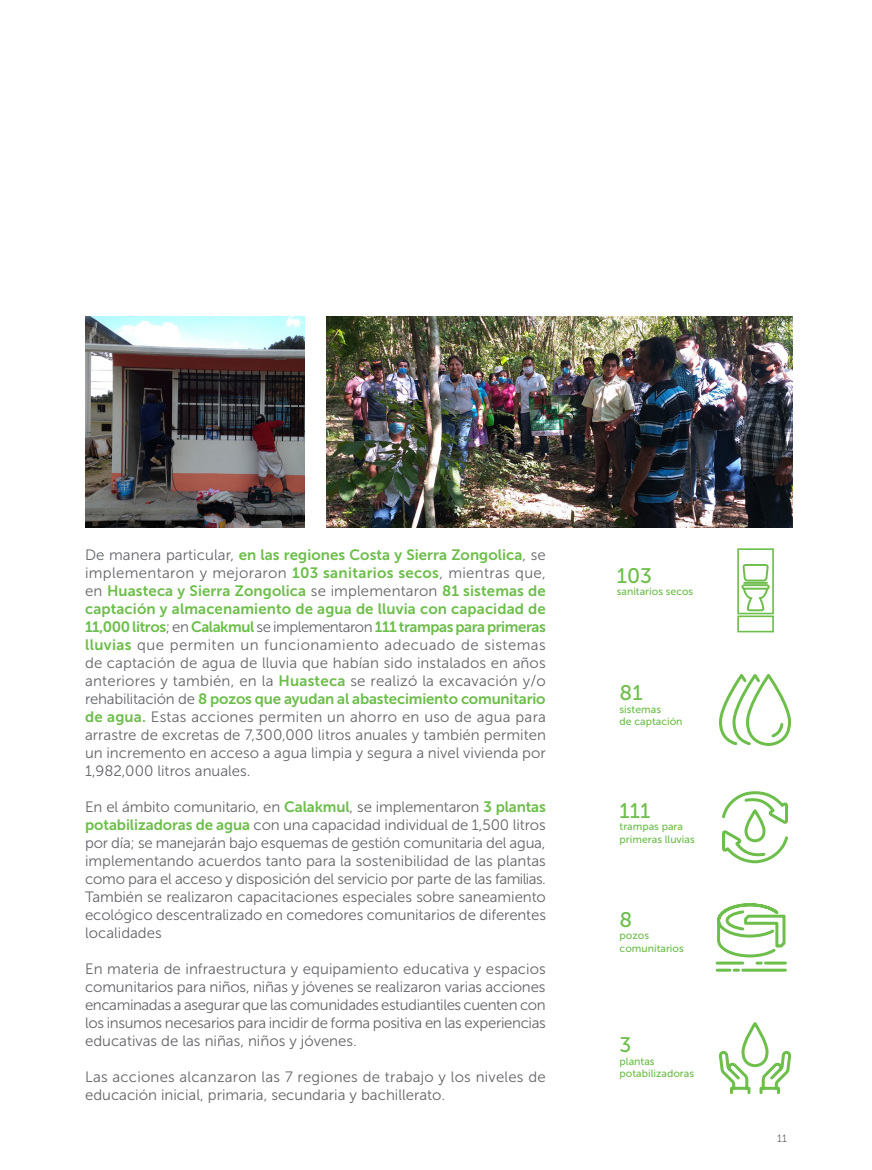
<style>
.page{position:relative;width:872px;height:1170px;background:#fff}
.page>*{position:absolute;margin:0;border:0;box-sizing:border-box;transform-origin:0 0}
.cuerpo_10_en_12{font:21px "Museo Sans 500";color:#6dbe4b}
.cuerpo_10_en_12-2{font:15px/18px "Museo Sans 300";color:#64656a;text-align:justify}
.cuerpo_10_en_12-3{font:10.5px/12.6px "Museo Sans 500";color:#6dbe4b}
.t1{font:10.5px "Museo Sans 300";color:#64656a}
.s1{font-family:"Museo Sans 700";color:#6dbe4b}
</style>
<div class="page">
<img style="left:85px;top:317px;width:220px;height:210px">
<img style="left:326px;top:317px;width:466px;height:210px">
<svg style="left:719px;top:674px;width:72px;height:72px"></svg>
<svg style="left:722px;top:791px;width:66px;height:73px"></svg>
<svg style="left:719px;top:1022px;width:72px;height:73px"></svg>
<svg style="left:715px;top:903px;width:72px;height:69px"></svg>
<svg style="left:737px;top:548px;width:37px;height:84px"></svg>
<p class="cuerpo_10_en_12-2" style="left:85px;top:545px;width:462px">De manera particular, <span class="s1">en las regiones Costa y Sierra Zongolica</span>, se implementaron y mejoraron <span class="s1">103 sanitarios secos</span>, mientras que, en <span class="s1">Huasteca y Sierra Zongolica</span> se implementaron <span class="s1">81 sistemas de captación y almacenamiento de agua de lluvia con capacidad de 11,000 litros</span>; en <span class="s1">Calakmul</span> se implementaron <span class="s1">111 trampas para primeras lluvias</span> que permiten un funcionamiento adecuado de sistemas de captación de agua de lluvia que habían sido instalados en años anteriores y también, en la <span class="s1">Huasteca</span> se realizó la excavación y/o rehabilitación de <span class="s1">8 pozos que ayudan al abastecimiento comunitario de agua.</span> Estas acciones permiten un ahorro en uso de agua para arrastre de excretas de 7,300,000 litros anuales y también permiten un incremento en acceso a agua limpia y segura a nivel vivienda por 1,982,000 litros anuales.</p>
<p class="cuerpo_10_en_12-2" style="left:85px;top:797px;width:462px">En el ámbito comunitario, en <span class="s1">Calakmul</span>, se implementaron <span class="s1">3 plantas potabilizadoras de agua</span> con una capacidad individual de 1,500 litros por día; se manejarán bajo esquemas de gestión comunitaria del agua, implementando acuerdos tanto para la sostenibilidad de las plantas como para el acceso y disposición del servicio por parte de las familias.<br>También se realizaron capacitaciones especiales sobre saneamiento ecológico descentralizado en comedores comunitarios de diferentes localidades</p>
<p class="cuerpo_10_en_12-2" style="left:85px;top:959px;width:462px">En materia de infraestructura y equipamiento educativa y espacios comunitarios para niños, niñas y jóvenes se realizaron varias acciones encaminadas a asegurar que las comunidades estudiantiles cuenten con los insumos necesarios para incidir de forma positiva en las experiencias educativas de las niñas, niños y jóvenes.</p>
<p class="cuerpo_10_en_12-2" style="left:85px;top:1067px;width:462px">Las acciones alcanzaron las 7 regiones de trabajo y los niveles de educación inicial, primaria, secundaria y bachillerato.</p>
<p class="cuerpo_10_en_12" style="left:617px;top:564px;width:37px">103</p>
<p class="cuerpo_10_en_12-3" style="left:617px;top:585px;width:78px">sanitarios secos</p>
<p class="cuerpo_10_en_12" style="left:619px;top:681px;width:25px">81</p>
<p class="cuerpo_10_en_12-3" style="left:619px;top:702px;width:64px">sistemas<br>de captación</p>
<p class="cuerpo_10_en_12" style="left:619px;top:798px;width:32px">111</p>
<p class="cuerpo_10_en_12-3" style="left:619px;top:820px;width:77px">trampas para primeras lluvias</p>
<p class="cuerpo_10_en_12" style="left:619px;top:907px;width:14px">8</p>
<p class="cuerpo_10_en_12-3" style="left:619px;top:929px;width:31px">pozos</p>
<p class="cuerpo_10_en_12-3" style="left:619px;top:941px;width:66px">comunitarios</p>
<p class="cuerpo_10_en_12" style="left:619px;top:1033px;width:13px">3</p>
<p class="cuerpo_10_en_12-3" style="left:619px;top:1054px;width:76px">plantas potabilizadoras</p>
<p class="t1" style="left:777px;top:1132px;width:11px">11</p>
</div>
